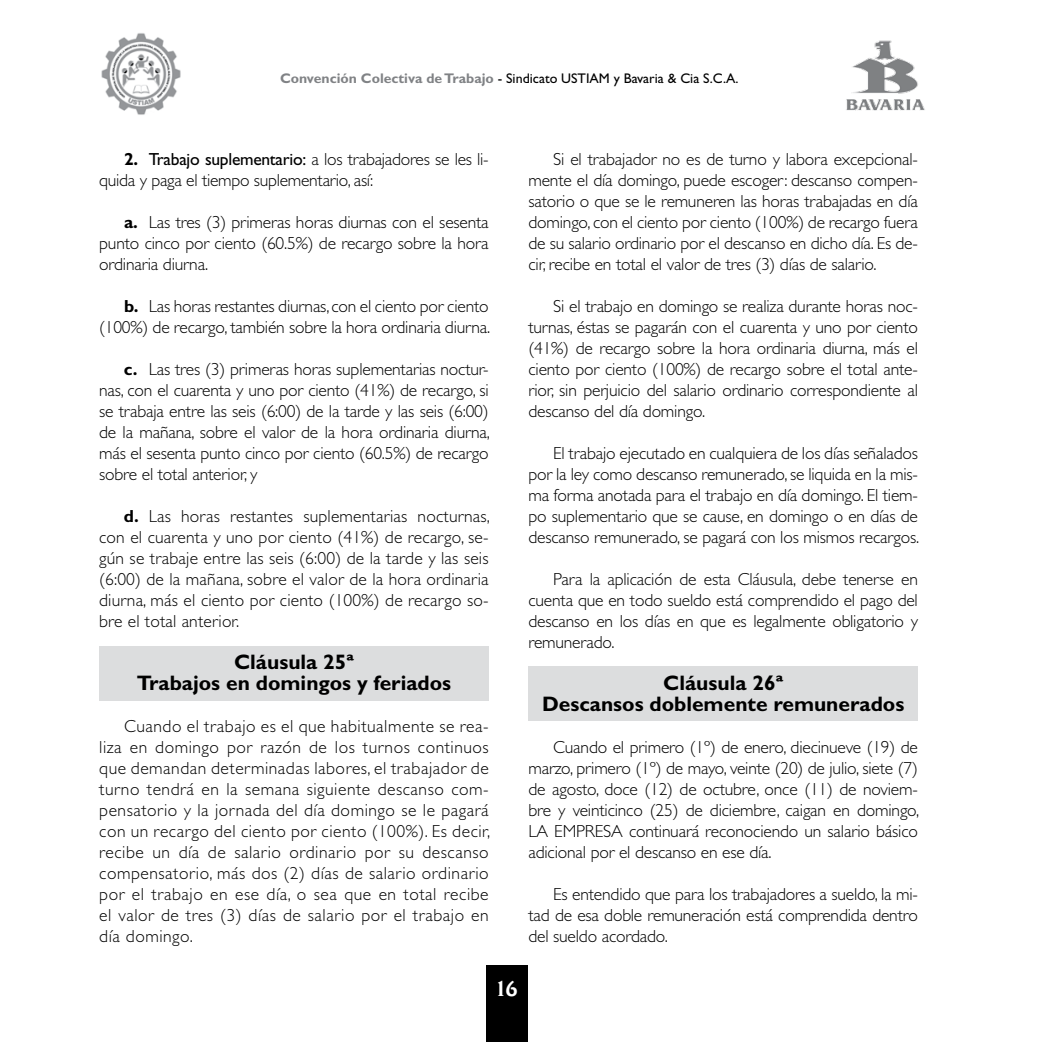
<style>
.page{position:relative;width:1042px;height:1042px;background:#fff}
.page>*{position:absolute;margin:0;border:0;box-sizing:border-box;transform-origin:0 0}
.t1{font:700 21px/21px "Gill Sans";color:#000;text-align:center}
.t2{font:700 21px "Cantoria";color:#fff}
.t3{font:300 17.5px/21px "Gill Sans";letter-spacing:-.01em;color:#000;text-align:justify}
.t4{font:14px "Gill Sans";color:#000}
.s1{font-weight:700;color:#808285}
.s2{font-weight:700}
.s3{font-weight:400}
</style>
<div class="page">
<img style="left:846px;top:40px;width:79px;height:71px">
<img style="left:101px;top:33px;width:80px;height:82px">
<div style="left:486px;top:966px;width:42px;height:76px;background:#000"></div>
<div style="left:528px;top:666px;width:390px;height:55px;background:#dcddde"></div>
<div style="left:99px;top:646px;width:390px;height:55px;background:#dcddde"></div>
<p class="t4" style="left:280px;top:70px;width:460px"><span class="s1">Convención Colectiva de Trabajo</span> - Sindicato USTIAM y Bavaria &amp; Cia S.C.A.</p>
<p class="t3" style="left:99px;top:149px;width:391px;text-indent:25px"><span class="s2">2.</span> <span class="s3">Trabajo suplementario:</span> a los trabajadores se les li&shy;quida y paga el tiempo suplementario, así:</p>
<p class="t3" style="left:99px;top:212px;width:391px;text-indent:25px"><span class="s2">a.</span> Las tres (3) primeras horas diurnas con el sesenta punto cinco por ciento (60.5%) de recargo sobre la hora ordinaria diurna.</p>
<p class="t3" style="left:99px;top:296px;width:392px;text-align:right"><span class="s2">b.</span> Las horas restantes diurnas, con el ciento por ciento (100%) de recargo, también sobre la hora ordinaria diurna.</p>
<p class="t3" style="left:99px;top:359px;width:392px;text-indent:25px"><span class="s2">c.</span> Las tres (3) primeras horas suplementarias noctur&shy;nas, con el cuarenta y uno por ciento (41%) de recargo, si se trabaja entre las seis (6:00) de la tarde y las seis (6:00) de la mañana, sobre el valor de la hora ordinaria diurna, más el sesenta punto cinco por ciento (60.5%) de recargo sobre el total anterior, y</p>
<p class="t3" style="left:99px;top:506px;width:392px;text-indent:25px"><span class="s2">d.</span> Las horas restantes suplementarias nocturnas, con el cuarenta y uno por ciento (41%) de recargo, se&shy;gún se trabaje entre las seis (6:00) de la tarde y las seis (6:00) de la mañana, sobre el valor de la hora ordinaria diurna, más el ciento por ciento (100%) de recargo so&shy;bre el total anterior.</p>
<p class="t1" style="left:137px;top:651px;width:316px">Cláusula 25ª<br>Trabajos en domingos y feriados</p>
<p class="t3" style="left:99px;top:716px;width:392px;text-indent:25px">Cuando el trabajo es el que habitualmente se rea&shy;liza en domingo por razón de los turnos continuos que demandan determinadas labores, el trabajador de turno tendrá en la semana siguiente descanso com&shy;pensatorio y la jornada del día domingo se le pagará con un recargo del ciento por ciento (100%). Es decir, recibe un día de salario ordinario por su descanso compensatorio, más dos (2) días de salario ordinario por el trabajo en ese día, o sea que en total recibe el valor de tres (3) días de salario por el trabajo en día domingo.</p>
<p class="t3" style="left:528px;top:149px;width:391px;text-indent:25px">Si el trabajador no es de turno y labora excepcional&shy;mente el día domingo, puede escoger: descanso compen&shy;satorio o que se le remuneren las horas trabajadas en día domingo, con el ciento por ciento (100%) de recargo fuera de su salario ordinario por el descanso en dicho día. Es de&shy;cir, recibe en total el valor de tres (3) días de salario.</p>
<p class="t3" style="left:528px;top:296px;width:391px;text-indent:25px">Si el trabajo en domingo se realiza durante horas noc&shy;turnas, éstas se pagarán con el cuarenta y uno por ciento (41%) de recargo sobre la hora ordinaria diurna, más el ciento por ciento (100%) de recargo sobre el total ante&shy;rior, sin perjuicio del salario ordinario correspondiente al descanso del día domingo.</p>
<p class="t3" style="left:528px;top:443px;width:392px;text-indent:25px">El trabajo ejecutado en cualquiera de los días señalados por la ley como descanso remunerado, se liquida en la mis&shy;ma forma anotada para el trabajo en día domingo. El tiem&shy;po suplementario que se cause, en domingo o en días de descanso remunerado, se pagará con los mismos recargos.</p>
<p class="t3" style="left:528px;top:569px;width:391px;text-indent:25px">Para la aplicación de esta Cláusula, debe tenerse en cuenta que en todo sueldo está comprendido el pago del descanso en los días en que es legalmente obligatorio y remunerado.</p>
<p class="t1" style="left:542px;top:672px;width:364px">Cláusula 26ª<br>Descansos doblemente remunerados</p>
<p class="t3" style="left:528px;top:737px;width:392px;text-indent:25px">Cuando el primero (1º) de enero, diecinueve (19) de marzo, primero (1º) de mayo, veinte (20) de julio, siete (7) de agosto, doce (12) de octubre, once (11) de noviem&shy;bre y veinticinco (25) de diciembre, caigan en domingo, LA EMPRESA continuará reconociendo un salario básico adicional por el descanso en ese día.</p>
<p class="t3" style="left:528px;top:884px;width:391px;text-indent:25px">Es entendido que para los trabajadores a sueldo, la mi&shy;tad de esa doble remuneración está comprendida dentro del sueldo acordado.</p>
<p class="t2" style="left:496px;top:976px;width:22px">16</p>
</div>
